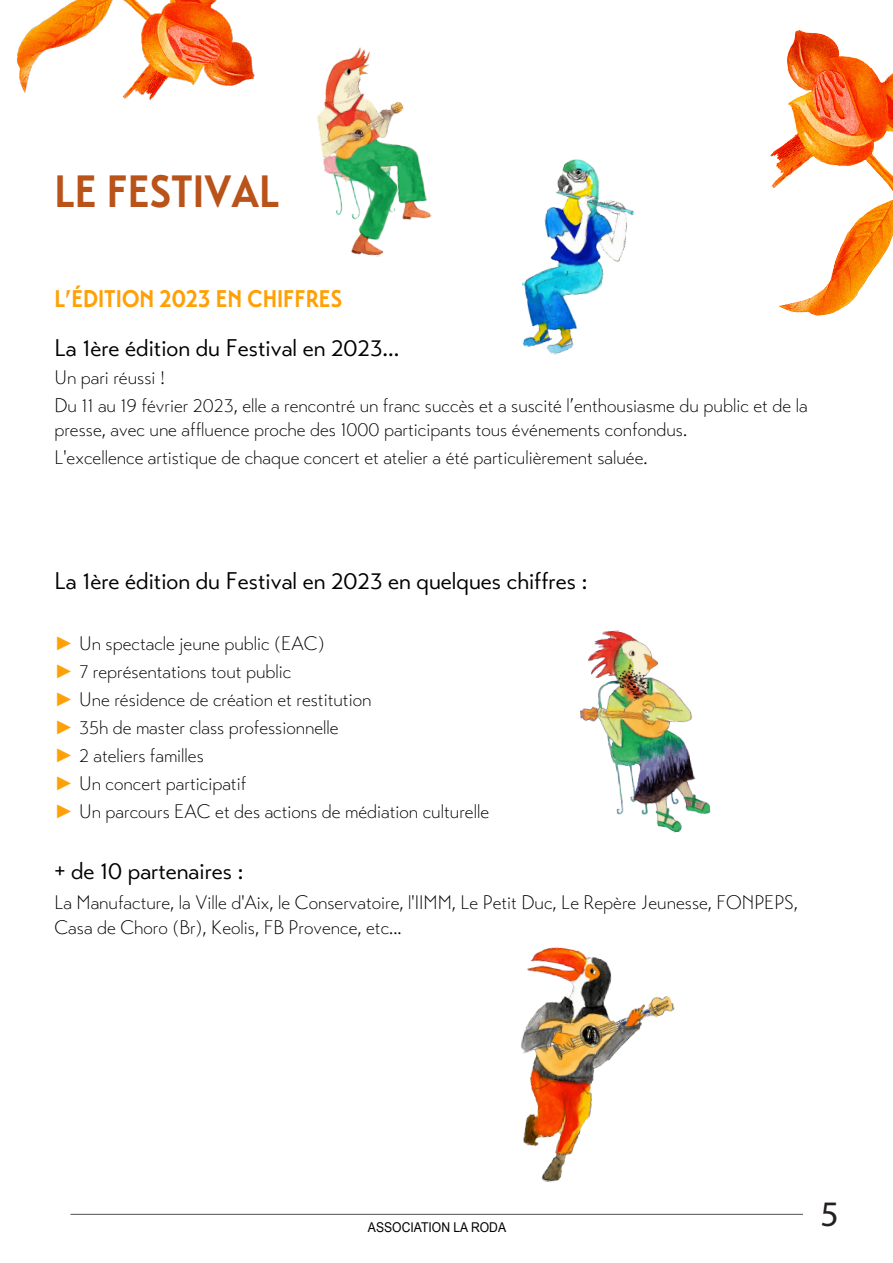
<style>
.page{position:relative;width:893px;height:1263px;background:#fff}
.page>*{position:absolute;margin:0;border:0;box-sizing:border-box;transform-origin:0 0}
.t1{font:700 45px "Transat";color:#b95319;scale:.9 1}
.t2{font:36px "Myriad Pro";color:#231f20}
.t3{font:24px "Transat Standard";color:#000}
.Titre2{font:700 24px "Transat";color:#fea006;scale:.9 1}
.t4{font:300 19.5px/23.4px "Transat";color:#000}
.t5{font:13.5px "Arial";color:#000;scale:.9 1}
.s1{font-family:"Arial";font-weight:400;color:#fea006}
</style>
<div class="page">
<hr style="left:70px;top:1214px;width:733px;height:1px;background:#4e4f50">
<img style="left:769px;top:30px;width:124px;height:286px">
<img style="left:16px;top:0;width:239px;height:101px">
<img style="left:317px;top:47px;width:115px;height:210px">
<img style="left:522px;top:159px;width:112px;height:196px">
<img style="left:580px;top:630px;width:131px;height:203px">
<img style="left:521px;top:947px;width:154px;height:236px">
<p class="t1" style="left:54px;top:164px;width:252px">LE FESTIVAL</p>
<p class="Titre2" style="left:54px;top:284px;width:321px">L’ÉDITION 2023 EN CHIFFRES</p>
<p class="t3" style="left:54px;top:334px;width:346px">La 1ère édition du Festival en 2023...</p>
<p class="t4" style="left:54px;top:366px;width:112px">Un pari réussi !</p>
<p class="t4" style="left:54px;top:394px;width:755px">Du 11 au 19 février 2023, elle a rencontré un franc succès et a suscité l’enthousiasme du public et de la presse, avec une affluence proche des 1000 participants tous événements confondus.</p>
<p class="t4" style="left:54px;top:445px;width:595px">L'excellence artistique de chaque concert et atelier a été particulièrement saluée.</p>
<p class="t3" style="left:54px;top:566px;width:534px">La 1ère édition du Festival en 2023 en quelques chiffres :</p>
<p class="t4" style="left:54px;top:632px;width:272px"><span class="s1">►</span> Un spectacle jeune public (EAC)</p>
<p class="t4" style="left:54px;top:660px;width:239px"><span class="s1">►</span> 7 représentations tout public</p>
<p class="t4" style="left:54px;top:688px;width:318px"><span class="s1">►</span> Une résidence de création et restitution</p>
<p class="t4" style="left:54px;top:716px;width:286px"><span class="s1">►</span> 35h de master class professionnelle</p>
<p class="t4" style="left:54px;top:744px;width:151px"><span class="s1">►</span> 2 ateliers familles</p>
<p class="t4" style="left:54px;top:771px;width:193px"><span class="s1">►</span> Un concert participatif</p>
<p class="t4" style="left:54px;top:799px;width:436px"><span class="s1">►</span> Un parcours EAC et des actions de médiation culturelle</p>
<p class="t3" style="left:54px;top:856px;width:190px">+ de 10 partenaires :</p>
<p class="t4" style="left:54px;top:889px;width:745px;line-height:25.5px">La Manufacture, la Ville d'Aix, le Conservatoire, l'IIMM, Le Petit Duc, Le Repère Jeunesse, FONPEPS,<br>Casa de Choro (Br), Keolis, FB Provence, etc...</p>
<p class="t5" style="left:368px;top:1218px;width:155px">ASSOCIATION LA RODA</p>
<h2 class="t2" style="left:820px;top:1191px;width:20px">5</h2>
</div>
